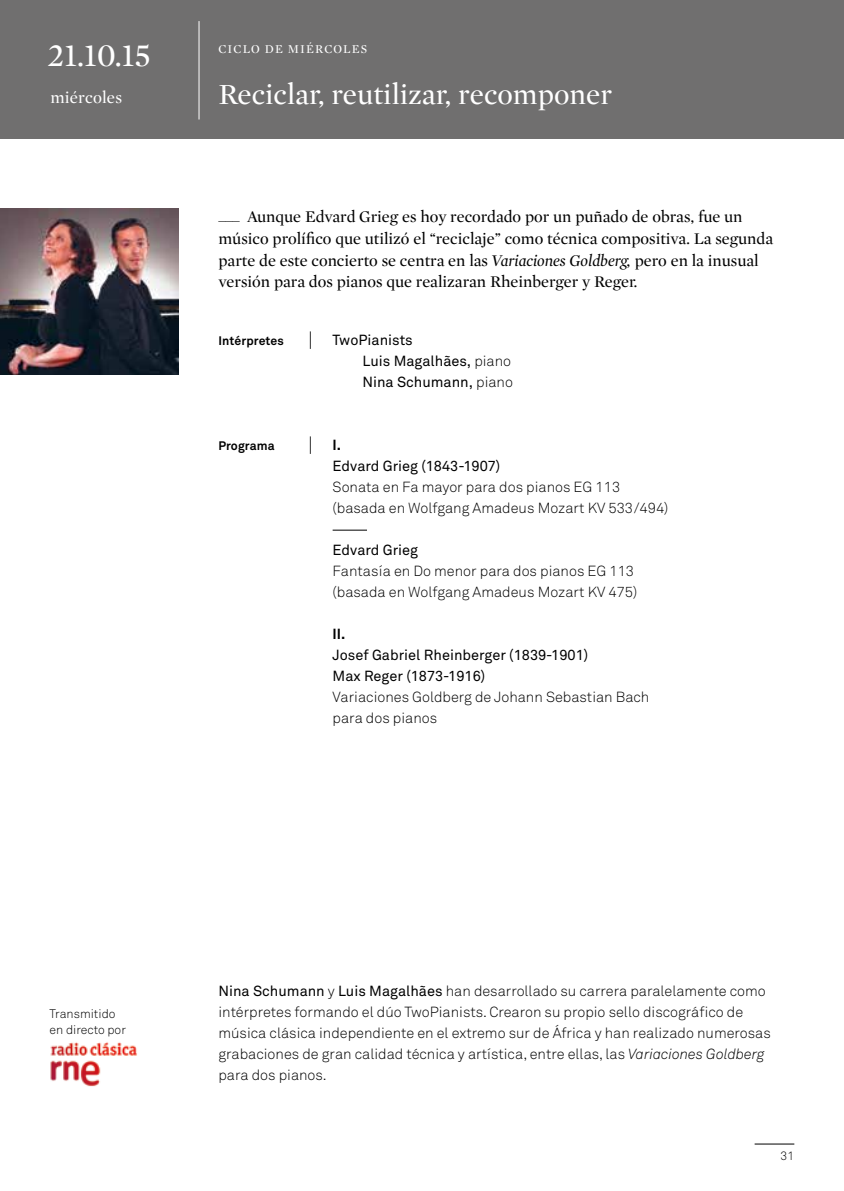
<style>
.page{position:relative;width:844px;height:1191px;background:#fff}
.page>*{position:absolute;margin:0;border:0;box-sizing:border-box;transform-origin:0 0}
.t1{font:33.25px "Mercury Display";color:#fff}
.t2{font:29.75px "Mercury Display";color:#fff}
.t3{font:17.15px "Mercury Display";letter-spacing:.01em;color:#fff}
.t4{font:16.62px/21.9px "Mercury Display";color:#000}
.t5{font:300 14.53px/21px "Akkurat";color:#000}
.t6{font:14.53px/21px "Akkurat";color:#000}
.t7{font:700 14.53px "Akkurat";color:#000}
.t8{font:700 12.25px "Akkurat";letter-spacing:.01em;color:#000}
.t9{font:300 12.25px/15.8px "Akkurat";color:#000}
.t10{font:12.25px "Mercury Display";letter-spacing:.09em;color:#fff}
.t11{font:300 12.08px "Akkurat";color:#000}
.s1{font-style:italic}
.s2{font-family:"Chronicle Text G1";font-weight:400;font-size:19.25px}
.s3{font-weight:400;font-size:14.53px}
.s4{font-weight:300}
.s5{font-family:"Chronicle Text G1";font-size:19.25px}
.s6{font-weight:700}
.s7{font-weight:400}
</style>
<div class="page">
<hr style="left:754px;top:1143px;width:40px;height:1px;background:#000">
<div style="left:0;top:0;width:843px;height:139px;background:#706f6f"></div>
<hr style="left:332px;top:530px;width:35px;height:1px;background:#000">
<img style="left:51px;top:1042px;width:86px;height:45px">
<img style="left:0;top:208px;width:179px;height:167px">
<hr style="left:198px;top:21px;width:1px;height:98px;background:#fff">
<h1 class="t1" style="left:47px;top:32px;width:105px">21.10.15</h1>
<p class="t3" style="left:50px;top:86px;width:73px">miércoles</p>
<p class="t10" style="left:218px;top:41px;width:150px">CICLO DE MIÉRCOLES</p>
<h2 class="t2" style="left:218px;top:73px;width:395px">Reciclar, reutilizar, recomponer</h2>
<p class="t4" style="left:218px;top:205px;width:556px">___ Aunque Edvard Grieg es hoy recordado por un puñado de obras, fue un músico prolífico que utilizó el “reciclaje” como técnica compositiva. La segunda parte de este concierto se centra en las <span class="s1">Variaciones Goldberg,</span> pero en la inusual versión para dos pianos que realizaran Rheinberger y Reger.</p>
<p class="t8" style="left:218px;top:333px;width:196px">Intérpretes <span class="s2">|</span> <span class="s3">TwoPianists</span></p>
<p class="t6" style="left:362px;top:351px;width:152px">Luis Magalhães, <span class="s4">piano<br></span>Nina Schumann, <span class="s4">piano</span></p>
<p class="t8" style="left:218px;top:438px;width:58px">Programa</p>
<p class="t6" style="left:332px;top:435px;width:169px;text-indent:-25px"><span class="s5">|</span> <span class="s6">I.<br></span>Edvard Grieg (1843-1907)</p>
<p class="t5" style="left:332px;top:476px;width:337px">Sonata en Fa mayor para dos pianos EG 113 (basada en Wolfgang Amadeus Mozart KV 533/494)</p>
<p class="t6" style="left:332px;top:540px;width:87px">Edvard Grieg</p>
<p class="t5" style="left:332px;top:560px;width:306px">Fantasía en Do menor para dos pianos EG 113 (basada en Wolfgang Amadeus Mozart KV 475)</p>
<p class="t7" style="left:332px;top:624px;width:14px">II.</p>
<p class="t6" style="left:332px;top:645px;width:257px">Josef Gabriel Rheinberger (1839-1901)<br>Max Reger (1873-1916)</p>
<p class="t5" style="left:332px;top:686px;width:318px">Variaciones Goldberg de Johann Sebastian Bach para dos pianos</p>
<p class="t9" style="left:50px;top:1006px;width:78px">Transmitido en directo por</p>
<p class="t5" style="left:218px;top:980px;width:553px"><span class="s7">Nina Schumann</span> y <span class="s7">Luis Magalhães</span> han desarrollado su carrera paralelamente como intérpretes formando el dúo TwoPianists. Crearon su propio sello discográfico de música clásica independiente en el extremo sur de África y han realizado numerosas grabaciones de gran calidad técnica y artística, entre ellas, las <span class="s1">Variaciones Goldberg </span>para dos pianos.</p>
<p class="t11" style="left:780px;top:1148px;width:15px">31</p>
</div>
